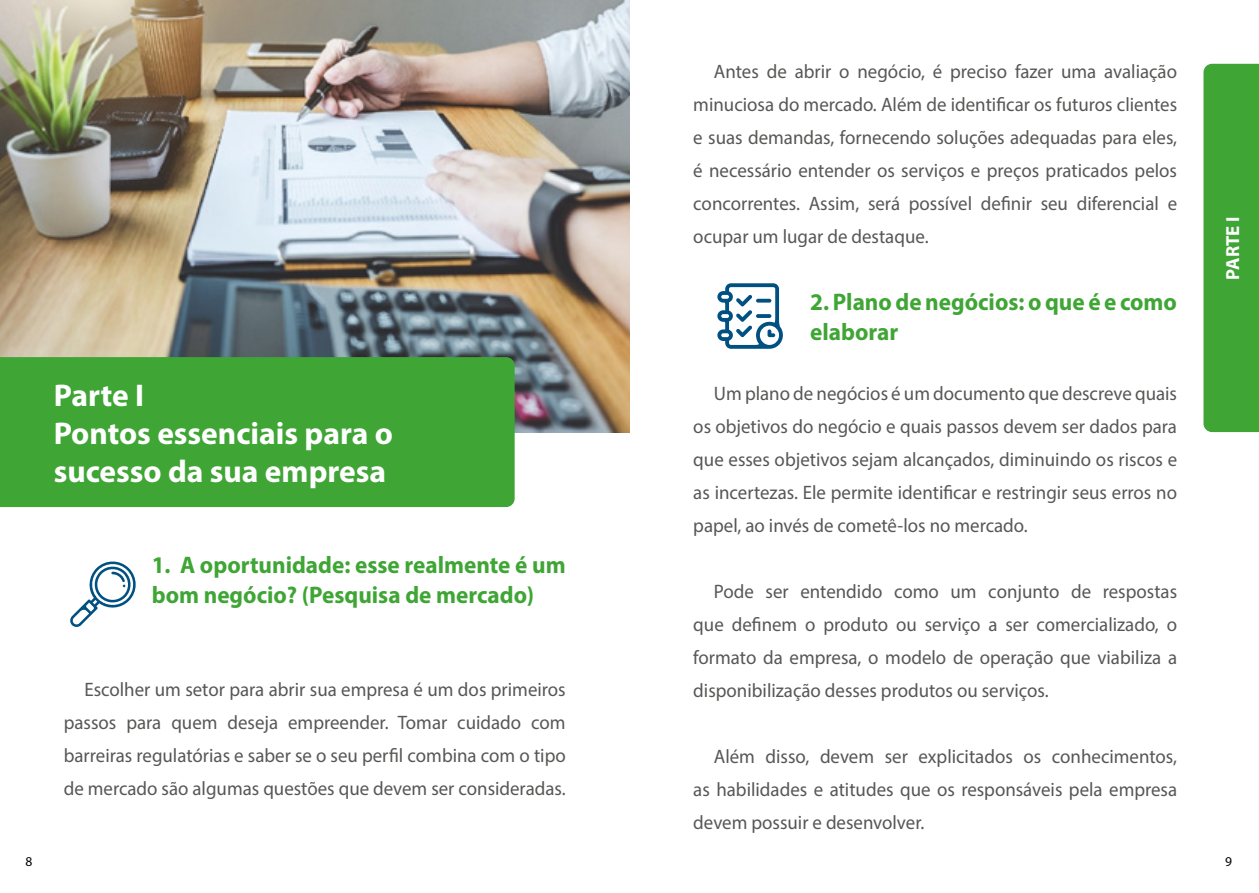
<style>
.page{position:relative;width:1259px;height:893px;background:#fff}
.page>*{position:absolute;margin:0;border:0;box-sizing:border-box;transform-origin:0 0}
.t1{font:700 31.5px/37.8px "Myriad Pro";color:#fff}
.t2{font:700 24px/30px "Myriad Pro";color:#3fa535}
.t3{font:19.5px/33px "Myriad Pro";color:#575756;text-align:justify}
.t4{font:700 18.9px "Myriad Pro";color:#fff}
.t5{font:13.5px "Myriad Pro";color:#000}
</style>
<div class="page">
<img style="left:0;top:0;width:629px;height:432px">
<div style="left:0;top:357px;width:514px;height:150px;background:#3fa535"></div>
<svg style="left:70px;top:561px;width:66px;height:66px"></svg>
<svg style="left:717px;top:283px;width:66px;height:66px"></svg>
<div style="left:1203px;top:64px;width:56px;height:368px;background:#3fa535"></div>
<h1 class="t1" style="left:54px;top:376px;width:341px">Parte I<br>Pontos essenciais para o sucesso da sua empresa</h1>
<p class="t2" style="left:152px;top:549px;width:415px">1. A oportunidade: esse realmente é um bom negócio? (Pesquisa de mercado)</p>
<p class="t3" style="left:64px;top:673px;width:503px;text-indent:21px">Escolher um setor para abrir sua empresa é um dos primeiros passos para quem deseja empreender. Tomar cuidado com barreiras regulatórias e saber se o seu perfil combina com o tipo de mercado são algumas questões que devem ser consideradas.</p>
<p class="t3" style="left:693px;top:55px;width:485px;text-indent:21px">Antes de abrir o negócio, é preciso fazer uma avaliação minuciosa do mercado. Além de identificar os futuros clientes e suas demandas, fornecendo soluções adequadas para eles, é necessário entender os serviços e preços praticados pelos concorrentes. Assim, será possível definir seu diferencial e ocupar um lugar de destaque.</p>
<p class="t2" style="left:810px;top:286px;width:368px">2. Plano de negócios: o que é e como elaborar</p>
<p class="t3" style="left:693px;top:377px;width:485px;text-indent:21px">Um plano de negócios é um documento que descreve quais os objetivos do negócio e quais passos devem ser dados para que esses objetivos sejam alcançados, diminuindo os riscos e as incertezas. Ele permite identificar e restringir seus erros no papel, ao invés de cometê-los no mercado.</p>
<p class="t3" style="left:693px;top:575px;width:485px;text-indent:21px">Pode ser entendido como um conjunto de respostas que definem o produto ou serviço a ser comercializado, o formato da empresa, o modelo de operação que viabiliza a disponibilização desses produtos ou serviços.</p>
<p class="t3" style="left:693px;top:740px;width:485px;text-indent:21px">Além disso, devem ser explicitados os conhecimentos, as habilidades e atitudes que os responsáveis pela empresa devem possuir e desenvolver.</p>
<p class="t4" style="left:1220px;top:280px;width:65px;rotate:-90deg">PARTE I</p>
<p class="t5" style="left:26px;top:853px;width:8px">8</p>
<p class="t5" style="left:1225px;top:853px;width:8px">9</p>
</div>
